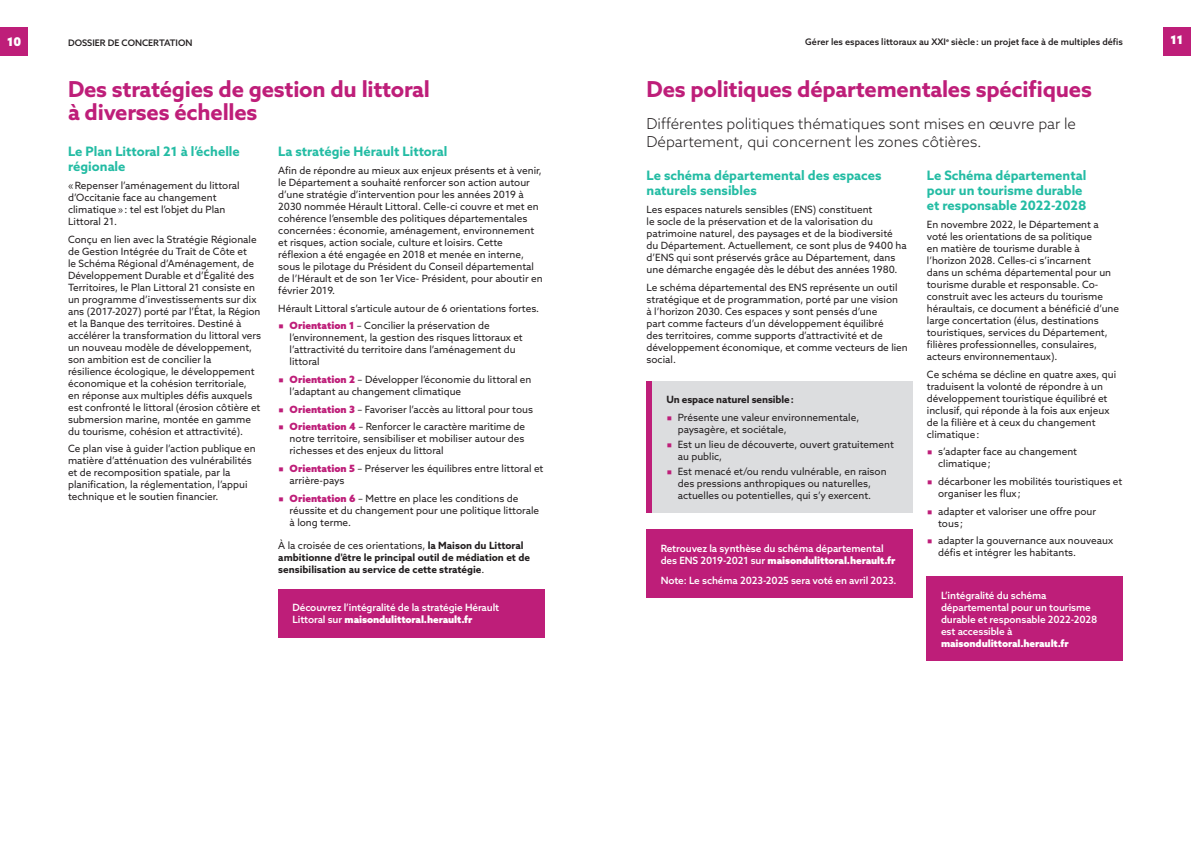
<style>
.page{position:relative;width:1191px;height:842px;background:#fff}
.page>*{position:absolute;margin:0;border:0;box-sizing:border-box;transform-origin:0 0}
.Titre_2{font:700 22px/23px "Azo Sans";letter-spacing:-.01em;color:#be1e79}
.chapo{font:300 15px/18px "Azo Sans";color:#231f20}
.Titre-3{font:700 13px/15px "Azo Sans";color:#24bca4}
.t1{font:900 12px "Azo Sans";color:#fff}
.texte-courant{font:10px/12px "Azo Sans";color:#231f20}
.ecadrés{font:500 10px/12px "Azo Sans";letter-spacing:-.01em;color:#fff}
.texte-courant-2{font:700 10px/12px "Azo Sans";color:#231f20}
.titre_encadré{font:700 10px "Azo Sans";letter-spacing:-.01em;color:#231f20}
.t2{font:500 9px "Azo Sans";color:#231f20}
.s1{font-family:"Montserrat";color:#be1e79}
.s2{font-weight:900;color:#be1e79}
.s3{font-weight:400}
.s4{font-weight:900}
</style>
<div class="page">
<div style="left:0;top:27px;width:28px;height:28px;background:#be1e79"></div>
<div style="left:1162px;top:27px;width:29px;height:28px;background:#be1e79"></div>
<div style="left:646px;top:381px;width:266px;height:132px;background:#dcdddf"></div>
<div style="left:646px;top:529px;width:266px;height:69px;background:#be1e79"></div>
<div style="left:278px;top:589px;width:266px;height:48px;background:#be1e79"></div>
<div style="left:927px;top:577px;width:196px;height:84px;background:#be1e79"></div>
<div style="left:646px;top:381px;width:6px;height:132px;background:#be1e79"></div>
<p class="t1" style="left:7px;top:34px;width:16px">10</p>
<p class="t2" style="left:68px;top:37px;width:126px">DOSSIER DE CONCERTATION</p>
<p class="t2" style="left:805px;top:36px;width:319px">Gérer les espaces littoraux au XXI<sup>e</sup> siècle: un projet face à de multiples défis</p>
<p class="t1" style="left:1170px;top:31px;width:14px">11</p>
<p class="Titre_2" style="left:68px;top:77px;width:363px">Des stratégies de gestion du littoral à diverses échelles</p>
<p class="Titre_2" style="left:646px;top:77px;width:447px">Des politiques départementales spécifiques</p>
<p class="chapo" style="left:646px;top:114px;width:431px">Différentes politiques thématiques sont mises en œuvre par le<br>Département, qui concernent les zones côtières.</p>
<p class="Titre-3" style="left:68px;top:144px;width:173px">Le Plan Littoral 21 à l’échelle régionale</p>
<p class="texte-courant" style="left:68px;top:179px;width:173px">«Repenser l’aménagement du littoral d’Occitanie face au changement climatique»: tel est l’objet du Plan<br>Littoral 21.</p>
<p class="texte-courant" style="left:68px;top:233px;width:195px">Conçu en lien avec la Stratégie Régionale de Gestion Intégrée du Trait de Côte et<br>le Schéma Régional d’Aménagement, de Développement Durable et d’Égalité des Territoires, le Plan Littoral 21 consiste en un programme d’investissements sur dix ans (2017-2027) porté par l’État, la Région et la Banque des territoires. Destiné à accélérer la transformation du littoral vers un nouveau modèle de développement, son ambition est de concilier la<br>résilience écologique, le développement économique et la cohésion territoriale,<br>en réponse aux multiples défis auxquels est confronté le littoral (érosion côtière et submersion marine, montée en gamme du tourisme, cohésion et attractivité).</p>
<p class="texte-courant" style="left:68px;top:443px;width:189px">Ce plan vise à guider l’action publique en matière d’atténuation des vulnérabilités et de recomposition spatiale, par la planification, la réglementation, l’appui technique et le soutien financier.</p>
<p class="Titre-3" style="left:278px;top:144px;width:171px">La stratégie Hérault Littoral</p>
<p class="texte-courant" style="left:278px;top:164px;width:266px">Afin de répondre au mieux aux enjeux présents et à venir, le Département a souhaité renforcer son action autour d’une stratégie d’intervention pour les années 2019 à 2030 nommée Hérault Littoral. Celle-ci couvre et met en cohérence l’ensemble des politiques départementales concernées : économie, aménagement, environnement et risques, action sociale, culture et loisirs. Cette réflexion a été engagée en 2018 et menée en interne, sous le pilotage du Président du Conseil départemental de l’Hérault et de son 1er Vice- Président, pour aboutir en février 2019.</p>
<p class="texte-courant" style="left:278px;top:302px;width:262px">Hérault Littoral s’articule autour de 6 orientations fortes.</p>
<p class="texte-courant" style="left:290px;top:320px;width:235px;text-indent:-11px"><span class="s1">■</span> <span class="s2">Orientation 1</span> – Concilier la préservation de l’environnement, la gestion des risques littoraux et l’attractivité du territoire dans l’aménagement du littoral</p>
<p class="texte-courant" style="left:290px;top:373px;width:243px;text-indent:-11px"><span class="s1">■</span> <span class="s2">Orientation 2</span> – Développer l’économie du littoral en l’adaptant au changement climatique</p>
<p class="texte-courant" style="left:278px;top:403px;width:256px"><span class="s1">■</span> <span class="s2">Orientation 3</span> – Favoriser l’accès au littoral pour tous</p>
<p class="texte-courant" style="left:290px;top:421px;width:237px;text-align:justify;text-indent:-11px"><span class="s1">■</span> <span class="s2">Orientation 4</span> – Renforcer le caractère maritime de notre territoire, sensibiliser et mobiliser autour des richesses et des enjeux du littoral</p>
<p class="texte-courant" style="left:290px;top:462px;width:255px;text-indent:-11px"><span class="s1">■</span> <span class="s2">Orientation 5</span> – Préserver les équilibres entre littoral et arrière-pays</p>
<p class="texte-courant" style="left:290px;top:492px;width:251px;text-indent:-11px"><span class="s1">■</span> <span class="s2">Orientation 6</span> – Mettre en place les conditions de réussite et du changement pour une politique littorale à long terme.</p>
<p class="texte-courant-2" style="left:278px;top:539px;width:253px"><span class="s3">À la croisée de ces orientations,</span> la Maison du Littoral ambitionne d'être le principal outil de médiation et de sensibilisation au service de cette stratégie<span class="s3">.</span></p>
<p class="Titre-3" style="left:646px;top:168px;width:236px">Le schéma départemental des espaces naturels sensibles</p>
<p class="texte-courant" style="left:646px;top:203px;width:262px">Les espaces naturels sensibles (ENS) constituent<br>le socle de la préservation et de la valorisation du patrimoine naturel, des paysages et de la biodiversité du Département. Actuellement, ce sont plus de 9400 ha d’ENS qui sont préservés grâce au Département, dans une démarche engagée dès le début des années 1980.</p>
<p class="texte-courant" style="left:646px;top:281px;width:263px">Le schéma départemental des ENS représente un outil stratégique et de programmation, porté par une vision<br>à l’horizon 2030. Ces espaces y sont pensés d’une<br>part comme facteurs d’un développement équilibré<br>des territoires, comme supports d’attractivité et de développement économique, et comme vecteurs de lien social.</p>
<p class="Titre-3" style="left:927px;top:168px;width:161px">Le Schéma départemental pour un tourisme durable et responsable 2022-2028</p>
<p class="texte-courant" style="left:927px;top:218px;width:194px">En novembre 2022, le Département a voté les orientations de sa politique<br>en matière de tourisme durable à l’horizon 2028. Celles-ci s’incarnent<br>dans un schéma départemental pour un tourisme durable et responsable. Co&shy;construit avec les acteurs du tourisme héraultais, ce document a bénéficié d’une large concertation (élus, destinations touristiques, services du Département, filières professionnelles, consulaires, acteurs environnementaux).</p>
<p class="texte-courant" style="left:927px;top:368px;width:191px">Ce schéma se décline en quatre axes, qui traduisent la volonté de répondre à un développement touristique équilibré et inclusif, qui réponde à la fois aux enjeux de la filière et à ceux du changement climatique:</p>
<p class="texte-courant" style="left:938px;top:446px;width:140px;text-indent:-11px"><span class="s1">■</span> s’adapter face au changement climatique;</p>
<p class="texte-courant" style="left:938px;top:475px;width:186px;text-indent:-11px"><span class="s1">■</span> décarboner les mobilités touristiques et organiser les flux;</p>
<p class="texte-courant" style="left:938px;top:505px;width:159px;text-indent:-11px"><span class="s1">■</span> adapter et valoriser une offre pour tous ;</p>
<p class="texte-courant" style="left:938px;top:535px;width:176px;text-indent:-11px"><span class="s1">■</span> adapter la gouvernance aux nouveaux défis et intégrer les habitants.</p>
<p class="titre_encadré" style="left:666px;top:393px;width:129px">Un espace naturel sensible:</p>
<p class="texte-courant" style="left:677px;top:411px;width:183px;text-indent:-11px"><span class="s1">■</span> Présente une valeur environnementale, paysagère, et sociétale,</p>
<p class="texte-courant" style="left:677px;top:438px;width:218px;text-indent:-11px"><span class="s1">■</span> Est un lieu de découverte, ouvert gratuitement au public,</p>
<p class="texte-courant" style="left:666px;top:465px;width:222px;text-align:center"><span class="s1">■</span> Est menacé et/ou rendu vulnérable, en raison des pressions anthropiques ou naturelles, actuelles ou potentielles, qui s’y exercent.</p>
<p class="ecadrés" style="left:660px;top:542px;width:236px">Retrouvez la synthèse du schéma départemental des ENS 2019-2021 sur <span class="s4">maisondulittoral.herault.fr</span></p>
<p class="ecadrés" style="left:660px;top:574px;width:237px">Note: Le schéma 2023-2025 sera voté en avril 2023.</p>
<p class="ecadrés" style="left:292px;top:602px;width:208px">Découvrez l’intégralité de la stratégie Hérault<br>Littoral sur <span class="s4">maisondulittoral.herault.fr</span></p>
<p class="ecadrés" style="left:941px;top:589px;width:158px">L’intégralité du schéma départemental pour un tourisme durable et responsable 2022-2028 est accessible à <span class="s4">maisondulittoral.herault.fr</span></p>
</div>
